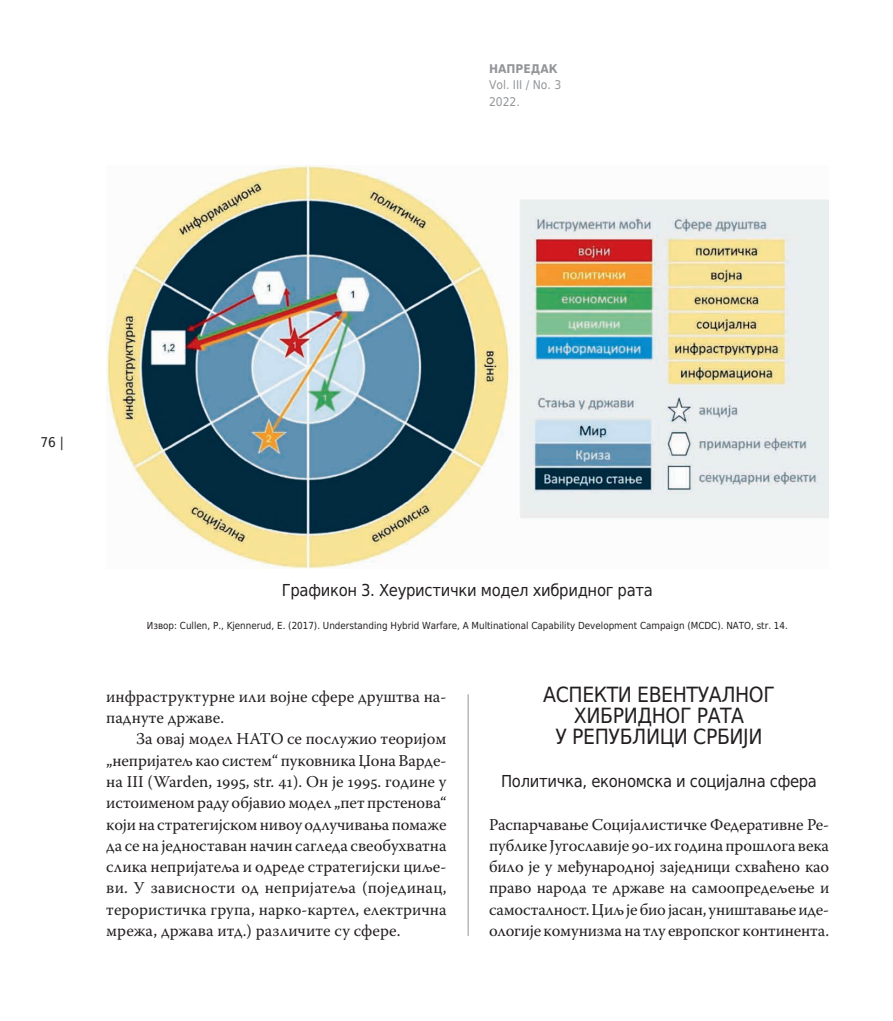
<style>
.page{position:relative;width:893px;height:1021px;background:#fff}
.page>*{position:absolute;margin:0;border:0;box-sizing:border-box;transform-origin:0 0}
.t1{font:21px/21.3px "DejaVu Sans Condensed";letter-spacing:-.02em;color:#231f20;text-align:center}
.t2{font:16.5px/21.3px "Warnock Pro";color:#231f20;text-align:justify}
.t3{font:16.5px "DejaVu Sans Condensed";letter-spacing:-.02em;color:#231f20}
.t4{font:13.5px "DejaVu Sans Condensed";color:#231f20}
.t5{font:12px/16.5px "DejaVu Sans Condensed";color:#939598}
.t6{font:700 12px "DejaVu Sans Condensed";color:#939598}
.t7{font:9.75px "DejaVu Sans Condensed";color:#231f20}
</style>
<div class="page">
<hr style="left:468px;top:694px;width:1px;height:241px;background:#939598">
<img style="left:106px;top:165px;width:722px;height:404px">
<p class="t6" style="left:489px;top:59px;width:70px">НАПРЕДАК</p>
<p class="t5" style="left:489px;top:76px;width:74px">Vol. III / No. 3<br>2022.</p>
<p class="t4" style="left:40px;top:431px;width:25px">76 |</p>
<p class="t3" style="left:282px;top:576px;width:373px">Графикон 3. Хеуристички модел хибридног рата</p>
<p class="t7" style="left:147px;top:617px;width:642px">Извор: Cullen, P., Kjennerud, E. (2017). Understanding Hybrid Warfare, A Multinational Capability Development Campaign (MCDC). NATO, str. 14.</p>
<p class="t2" style="left:106px;top:685px;width:342px">инфраструктурне или војне сфере друштва на&shy;паднуте државе.</p>
<p class="t2" style="left:106px;top:728px;width:342px;text-indent:30px">За овај модел НАТО се послужио теоријом „непријатељ као систем“ пуковника Џона Варде&shy;на III (Warden, 1995, str. 41). Он је 1995. године у истоименом раду објавио модел „пет прстенова“ који на стратегијском нивоу одлучивања помаже да се на једноставан начин сагледа свеобухватна слика непријатеља и одреде стратегијски циље&shy;ви. У зависности од непријатеља (појединац, терористичка група, нарко-картел, електрична мрежа, држава итд.) различите су сфере.</p>
<p class="t1" style="left:543px;top:682px;width:233px">АСПЕКТИ ЕВЕНТУАЛНОГ<br>ХИБРИДНОГ РАТА<br>У РЕПУБЛИЦИ СРБИЈИ</p>
<p class="t3" style="left:501px;top:767px;width:317px">Политичка, економска и социјална сфера</p>
<p class="t2" style="left:489px;top:813px;width:342px">Распарчавање Социјалистичке Федеративне Ре&shy;публике Југославије 90-их година прошлога века било је у међународној заједници схваћено као право народа те државе на самоопредељење и самосталност. Циљ је био јасан, уништавање иде&shy;ологије комунизма на тлу европског континента.</p>
</div>
